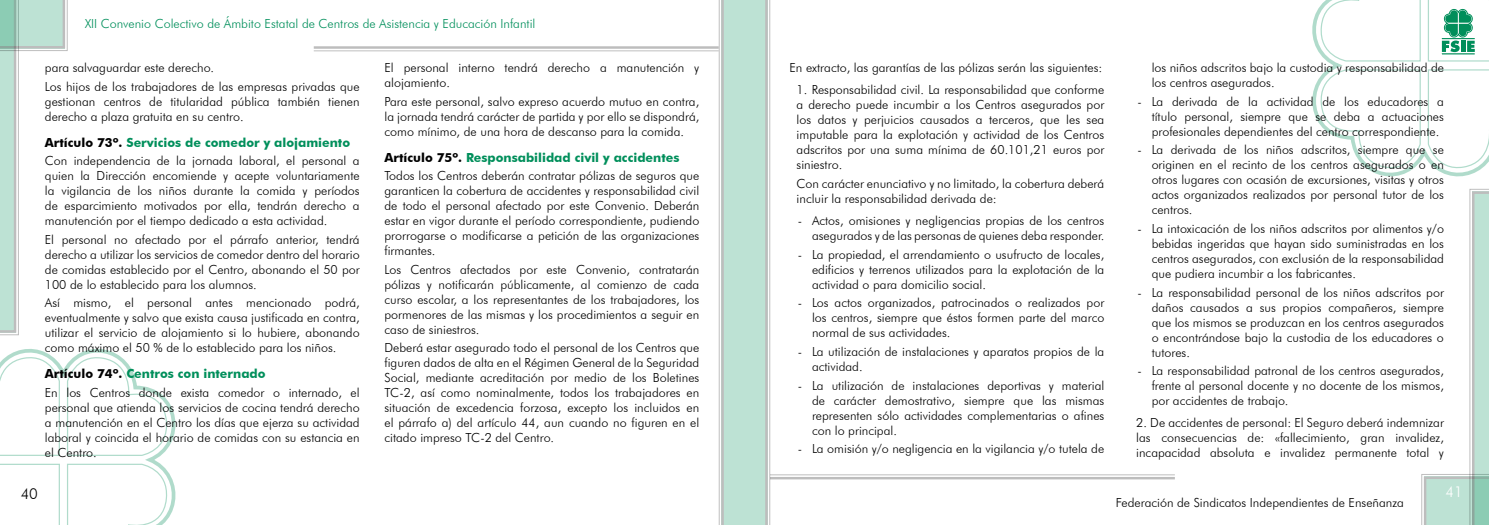
<style>
.page{position:relative;width:1489px;height:525px;background:#fff}
.page>*{position:absolute;margin:0;border:0;box-sizing:border-box;transform-origin:0 0}
.t1{font:300 15px "Futura BT";color:#000}
.t2{font:300 15px "Futura BT";color:#fff}
.t3{font:300 12.5px/15px "Futura BT";color:#000;text-align:justify}
.t4{font:300 12.5px "Futura BT";color:#008f5b}
.s1{font-weight:700}
.s2{font-weight:700;color:#008f5b}
</style>
<div class="page">
<svg style="left:0;top:0;width:68px;height:335px"></svg>
<svg style="left:718px;top:0;width:52px;height:524px;background:#c3e1d6"></svg>
<svg style="left:1421px;top:188px;width:67px;height:336px"></svg>
<hr style="left:314px;top:50px;width:404px;height:1px;background:#000">
<hr style="left:314px;top:46px;width:404px;height:3px;background:#000">
<hr style="left:770px;top:474px;width:404px;height:1px;background:#000">
<hr style="left:770px;top:476px;width:404px;height:3px;background:#000">
<svg style="left:0;top:349px;width:176px;height:175px"></svg>
<svg style="left:1312px;top:9px;width:162px;height:168px"></svg>
<svg style="left:1318px;top:0;width:170px;height:173px"></svg>
<p class="t4" style="left:85px;top:16px;width:452px">XII Convenio Colectivo de Ámbito Estatal de Centros de Asistencia y Educación Infantil</p>
<p class="t3" style="left:45px;top:58px;width:316px;line-height:18.5px">para salvaguardar este derecho.<br>Los hijos de los trabajadores de las empresas privadas que</p>
<p class="t3" style="left:45px;top:94px;width:316px">gestionan centros de titularidad pública también tienen derecho a plaza gratuita en su centro.</p>
<p class="t3" style="left:45px;top:133px;width:316px;line-height:18.5px"><span class="s1">Artículo 73º.</span> <span class="s2">Servicios de comedor y alojamiento<br></span>Con independencia de la jornada laboral, el personal a</p>
<p class="t3" style="left:45px;top:168px;width:316px">quien la Dirección encomiende y acepte voluntariamente la vigilancia de los niños durante la comida y períodos de esparcimiento motivados por ella, tendrán derecho a manutención por el tiempo dedicado a esta actividad.</p>
<p class="t3" style="left:45px;top:231px;width:316px">El personal no afectado por el párrafo anterior, tendrá derecho a utilizar los servicios de comedor dentro del horario de comidas establecido por el Centro, abonando el 50 por 100 de lo establecido para los alumnos.</p>
<p class="t3" style="left:45px;top:295px;width:316px">Así mismo, el personal antes mencionado podrá, eventualmente y salvo que exista causa justificada en contra, utilizar el servicio de alojamiento si lo hubiere, abonando como máximo el 50 % de lo establecido para los niños.</p>
<p class="t3" style="left:45px;top:364px;width:316px;line-height:18.5px"><span class="s1">Artículo 74º.</span> <span class="s2">Centros con internado<br></span>En los Centros donde exista comedor o internado, el</p>
<p class="t3" style="left:45px;top:399px;width:316px">personal que atienda los servicios de cocina tendrá derecho a manutención en el Centro los días que ejerza su actividad laboral y coincida el horario de comidas con su estancia en el Centro.</p>
<p class="t3" style="left:384px;top:60px;width:316px">El personal interno tendrá derecho a manutención y alojamiento.</p>
<p class="t3" style="left:384px;top:94px;width:316px">Para este personal, salvo expreso acuerdo mutuo en contra, la jornada tendrá carácter de partida y por ello se dispondrá, como mínimo, de una hora de descanso para la comida.</p>
<p class="t3" style="left:384px;top:148px;width:316px;line-height:18.5px"><span class="s1">Artículo 75º.</span> <span class="s2">Responsabilidad civil y accidentes<br></span>Todos los Centros deberán contratar pólizas de seguros que</p>
<p class="t3" style="left:384px;top:183px;width:316px">garanticen la cobertura de accidentes y responsabilidad civil de todo el personal afectado por este Convenio. Deberán estar en vigor durante el período correspondiente, pudiendo prorrogarse o modificarse a petición de las organizaciones firmantes.</p>
<p class="t3" style="left:384px;top:261px;width:316px">Los Centros afectados por este Convenio, contratarán pólizas y notificarán públicamente, al comienzo de cada curso escolar, a los representantes de los trabajadores, los pormenores de las mismas y los procedimientos a seguir en caso de siniestros.</p>
<p class="t3" style="left:384px;top:340px;width:316px">Deberá estar asegurado todo el personal de los Centros que figuren dados de alta en el Régimen General de la Seguridad Social, mediante acreditación por medio de los Boletines TC-2, así como nominalmente, todos los trabajadores en situación de excedencia forzosa, excepto los incluidos en el párrafo a) del artículo 44, aun cuando no figuren en el citado impreso TC-2 del Centro.</p>
<p class="t3" style="left:789px;top:60px;width:314px">En extracto, las garantías de las pólizas serán las siguientes:</p>
<p class="t3" style="left:796px;top:82px;width:309px">1. Responsabilidad civil. La responsabilidad que conforme a derecho puede incumbir a los Centros asegurados por los datos y perjuicios causados a terceros, que les sea imputable para la explotación y actividad de los Centros adscritos por una suma mínima de 60.101,21 euros por siniestro.</p>
<p class="t3" style="left:796px;top:176px;width:309px">Con carácter enunciativo y no limitado, la cobertura deberá incluir la responsabilidad derivada de:</p>
<p class="t3" style="left:797px;top:213px;width:308px;text-align:right">- Actos, omisiones y negligencias propias de los centros asegurados y de las personas de quienes deba responder.</p>
<p class="t3" style="left:812px;top:246px;width:294px;text-indent:-14px">- La propiedad, el arrendamiento o usufructo de locales, edificios y terrenos utilizados para la explotación de la actividad o para domicilio social.</p>
<p class="t3" style="left:812px;top:295px;width:294px;text-indent:-14px">- Los actos organizados, patrocinados o realizados por los centros, siempre que éstos formen parte del marco normal de sus actividades.</p>
<p class="t3" style="left:812px;top:343px;width:294px;text-indent:-14px">- La utilización de instalaciones y aparatos propios de la actividad.</p>
<p class="t3" style="left:812px;top:377px;width:294px;text-indent:-14px">- La utilización de instalaciones deportivas y material de carácter demostrativo, siempre que las mismas representen sólo actividades complementarias o afines con lo principal.</p>
<p class="t3" style="left:797px;top:441px;width:308px">- La omisión y/o negligencia en la vigilancia y/o tutela de</p>
<p class="t3" style="left:1151px;top:60px;width:294px">los niños adscritos bajo la custodia y responsabilidad de los centros asegurados.</p>
<p class="t3" style="left:1151px;top:94px;width:294px;text-indent:-14px">- La derivada de la actividad de los educadores a título personal, siempre que se deba a actuaciones profesionales dependientes del centro correspondiente.</p>
<p class="t3" style="left:1151px;top:142px;width:294px;text-indent:-14px">- La derivada de los niños adscritos, siempre que se originen en el recinto de los centros asegurados o en otros lugares con ocasión de excursiones, visitas y otros actos organizados realizados por personal tutor de los centros.</p>
<p class="t3" style="left:1151px;top:221px;width:294px;text-indent:-14px">- La intoxicación de los niños adscritos por alimentos y/o bebidas ingeridas que hayan sido suministradas en los centros asegurados, con exclusión de la responsabilidad que pudiera incumbir a los fabricantes.</p>
<p class="t3" style="left:1151px;top:284px;width:294px;text-indent:-14px">- La responsabilidad personal de los niños adscritos por daños causados a sus propios compañeros, siempre que los mismos se produzcan en los centros asegurados o encontrándose bajo la custodia de los educadores o tutores.</p>
<p class="t3" style="left:1151px;top:363px;width:294px;text-indent:-14px">- La responsabilidad patronal de los centros asegurados, frente al personal docente y no docente de los mismos, por accidentes de trabajo.</p>
<p class="t3" style="left:1136px;top:415px;width:309px">2. De accidentes de personal: El Seguro deberá indemnizar las consecuencias de: «fallecimiento, gran invalidez, incapacidad absoluta e invalidez permanente total y</p>
<p class="t1" style="left:21px;top:484px;width:19px">40</p>
<p class="t2" style="left:1445px;top:482px;width:19px">41</p>
<p class="t3" style="left:1115px;top:495px;width:289px">Federación de Sindicatos Independientes de Enseñanza</p>
</div>
